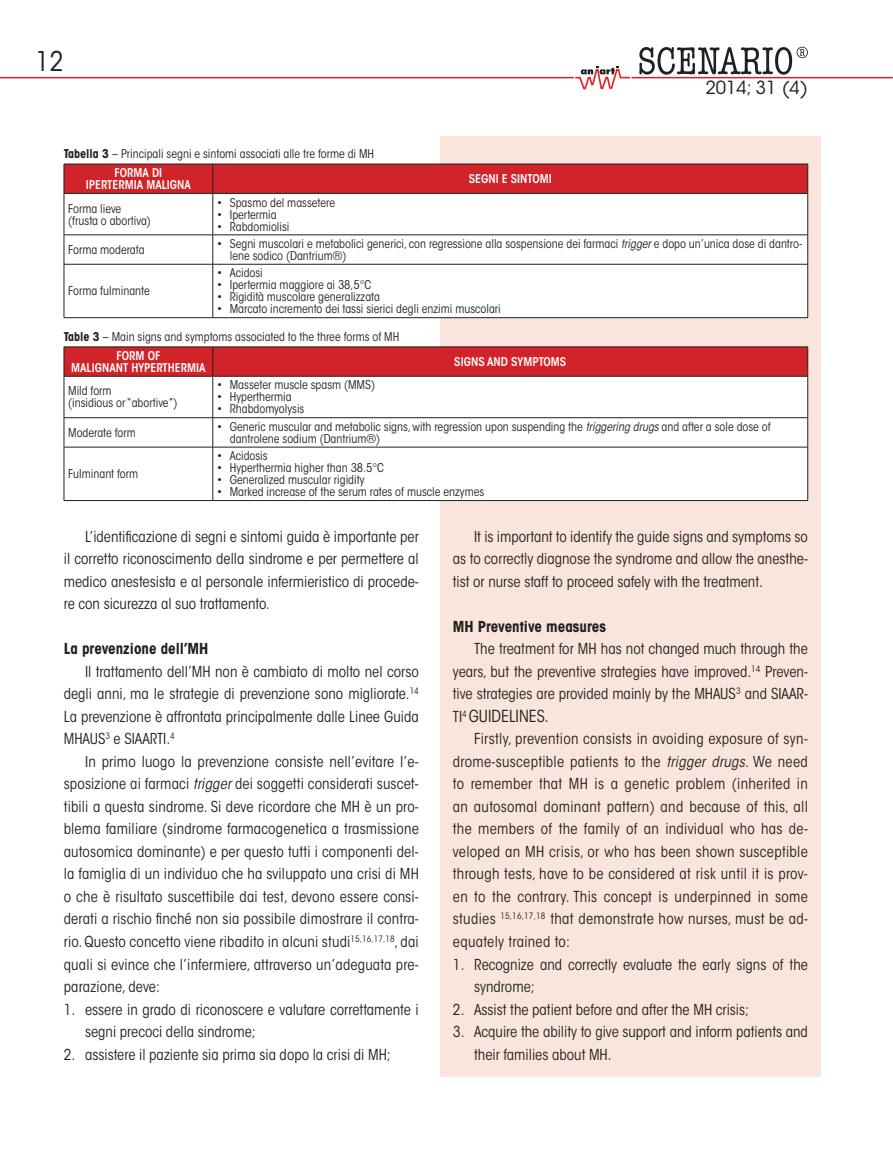
<style>
.page{position:relative;width:893px;height:1149px;background:#fff}
.page>*{position:absolute;margin:0;border:0;box-sizing:border-box;transform-origin:0 0}
.t1{font:condensed 27px "ITC Avant Garde Std";color:#231f20}
.t2{font:18px "ITC Avant Garde Std";color:#231f20}
.t3{font:condensed 16.5px "ITC Avant Garde Std";color:#231f20}
.t4{font:condensed 15px/22.5px "ITC Avant Garde Std";color:#231f20;text-align:justify}
.t5{font:700 condensed 15px "ITC Avant Garde Std";color:#231f20}
.t6{font:condensed 12px/12px "ITC Avant Garde Std";color:#231f20}
.t7{font:600 condensed 12px "ITC Avant Garde Std";color:#fff}
.s1{font-weight:700}
.s2{font-weight:600;color:#fff}
.s3{font-style:italic}
.s4{font-size:15px}
</style>
<div class="page">
<svg style="left:639px;top:47px;width:169px;height:28px"></svg>
<hr style="left:0;top:77px;width:893px;height:1px;background:#d1232a">
<svg style="left:577px;top:66px;width:51px;height:24px"></svg>
<div style="left:440px;top:136px;width:381px;height:940px;background:#f9e5dc"></div>
<svg style="left:65px;top:194px;width:742px;height:123px"></svg>
<svg style="left:64px;top:164px;width:744px;height:29px;background:#cc2229"></svg>
<hr style="left:64px;top:193px;width:149px;height:1px;background:#231f20">
<hr style="left:64px;top:193px;width:1px;height:41px;background:#231f20">
<hr style="left:213px;top:193px;width:595px;height:1px;background:#231f20">
<hr style="left:213px;top:193px;width:1px;height:41px;background:#231f20">
<hr style="left:807px;top:193px;width:1px;height:41px;background:#231f20">
<hr style="left:64px;top:234px;width:149px;height:1px;background:#231f20">
<svg style="left:64px;top:235px;width:1px;height:29px"></svg>
<hr style="left:213px;top:234px;width:595px;height:1px;background:#231f20">
<svg style="left:213px;top:235px;width:1px;height:29px"></svg>
<svg style="left:807px;top:235px;width:1px;height:29px"></svg>
<hr style="left:64px;top:264px;width:149px;height:1px;background:#231f20">
<hr style="left:64px;top:264px;width:1px;height:53px;background:#231f20">
<hr style="left:213px;top:264px;width:595px;height:1px;background:#231f20">
<hr style="left:213px;top:264px;width:1px;height:53px;background:#231f20">
<hr style="left:807px;top:264px;width:1px;height:53px;background:#231f20">
<hr style="left:64px;top:317px;width:149px;height:1px;background:#231f20">
<hr style="left:213px;top:317px;width:595px;height:1px;background:#231f20">
<svg style="left:65px;top:377px;width:742px;height:123px"></svg>
<hr style="left:64px;top:346px;width:149px;height:1px;background:#231f20">
<hr style="left:213px;top:346px;width:595px;height:1px;background:#231f20">
<svg style="left:64px;top:347px;width:744px;height:29px;background:#cc2229"></svg>
<hr style="left:64px;top:376px;width:149px;height:1px;background:#231f20">
<hr style="left:64px;top:376px;width:1px;height:41px;background:#231f20">
<hr style="left:213px;top:376px;width:595px;height:1px;background:#231f20">
<hr style="left:213px;top:376px;width:1px;height:41px;background:#231f20">
<hr style="left:807px;top:376px;width:1px;height:41px;background:#231f20">
<hr style="left:64px;top:417px;width:149px;height:1px;background:#231f20">
<svg style="left:64px;top:418px;width:1px;height:28px"></svg>
<hr style="left:213px;top:417px;width:595px;height:1px;background:#231f20">
<svg style="left:213px;top:418px;width:1px;height:28px"></svg>
<svg style="left:807px;top:418px;width:1px;height:28px"></svg>
<hr style="left:64px;top:446px;width:149px;height:1px;background:#231f20">
<hr style="left:64px;top:447px;width:1px;height:53px;background:#231f20">
<hr style="left:213px;top:446px;width:595px;height:1px;background:#231f20">
<hr style="left:213px;top:447px;width:1px;height:53px;background:#231f20">
<hr style="left:807px;top:447px;width:1px;height:53px;background:#231f20">
<hr style="left:64px;top:500px;width:149px;height:1px;background:#231f20">
<hr style="left:213px;top:500px;width:595px;height:1px;background:#231f20">
<h1 class="t1" style="left:36px;top:45px;width:30px">12</h1>
<p class="t6" style="left:114px;top:144px;width:261px;line-height:19.4px;text-indent:-51px"><span class="s1">Tabella 3</span> – Principali segni e sintomi associati alle tre forme di MH<br><span class="s2">FORMA DI</span></p>
<p class="t7" style="left:86px;top:177px;width:107px">IPERTERMIA MALIGNA</p>
<p class="t6" style="left:68px;top:202px;width:84px">Forma lieve (frusta o abortiva)</p>
<p class="t6" style="left:217px;top:196px;width:120px">• Spasmo del massetere</p>
<p class="t6" style="left:217px;top:208px;width:61px">• Ipertermia</p>
<p class="t6" style="left:217px;top:220px;width:74px">• Rabdomiolisi</p>
<p class="t7" style="left:469px;top:171px;width:84px">SEGNI E SINTOMI</p>
<p class="t2" style="left:705px;top:76px;width:104px">2014; 31 (4)</p>
<p class="t6" style="left:68px;top:244px;width:78px">Forma moderata</p>
<p class="t6" style="left:230px;top:238px;width:574px;text-indent:-13px">• Segni muscolari e metabolici generici, con regressione alla sospensione dei farmaci <span class="s3">trigger</span> e dopo un’unica dose di dantro&shy;lene sodico (Dantrium®)</p>
<p class="t6" style="left:68px;top:285px;width:83px">Forma fulminante</p>
<p class="t6" style="left:217px;top:267px;width:47px">• Acidosi</p>
<p class="t6" style="left:217px;top:279px;width:156px">• Ipertermia maggiore ai 38,5°C</p>
<p class="t6" style="left:217px;top:291px;width:164px">• Rigidità muscolare generalizzata</p>
<p class="t6" style="left:217px;top:303px;width:285px">• Marcato incremento dei tassi sierici degli enzimi muscolari</p>
<p class="t6" style="left:117px;top:326px;width:284px;line-height:19.4px;text-indent:-53px"><span class="s1">Table 3</span> – Main signs and symptoms associated to the three forms of MH<br><span class="s2">FORM OF</span></p>
<p class="t7" style="left:71px;top:360px;width:136px">MALIGNANT HYPERTHERMIA</p>
<p class="t7" style="left:454px;top:354px;width:113px">SIGNS AND SYMPTOMS</p>
<p class="t6" style="left:68px;top:385px;width:111px">Mild form<br>(insidious or “abortive”)</p>
<p class="t6" style="left:217px;top:379px;width:159px">• Masseter muscle spasm (MMS)</p>
<p class="t6" style="left:217px;top:391px;width:76px">• Hyperthermia</p>
<p class="t6" style="left:217px;top:403px;width:89px">• Rhabdomyolysis</p>
<p class="t6" style="left:68px;top:426px;width:69px">Moderate form</p>
<p class="t6" style="left:230px;top:420px;width:542px;text-indent:-13px">• Generic muscular and metabolic signs, with regression upon suspending the <span class="s3">triggering drugs</span> and after a sole dose of dantrolene sodium (Dantrium®)</p>
<p class="t6" style="left:68px;top:468px;width:72px">Fulminant form</p>
<p class="t6" style="left:217px;top:450px;width:52px">• Acidosis</p>
<p class="t6" style="left:217px;top:462px;width:168px">• Hyperthermia higher than 38.5°C</p>
<p class="t6" style="left:217px;top:474px;width:149px">• Generalized muscular rigidity</p>
<p class="t6" style="left:217px;top:486px;width:269px">• Marked increase of the serum rates of muscle enzymes</p>
<p class="t4" style="left:64px;top:525px;width:357px;text-indent:21px">L’identificazione di segni e sintomi guida è importante per il corretto riconoscimento della sindrome e per permettere al medico anestesista e al personale infermieristico di procede&shy;re con sicurezza al suo trattamento.</p>
<p class="t5" style="left:64px;top:639px;width:146px">La prevenzione dell’MH</p>
<p class="t4" style="left:64px;top:660px;width:357px;text-indent:21px">Il trattamento dell’MH non è cambiato di molto nel corso degli anni, ma le strategie di prevenzione sono migliorate.<sup>14<br></sup>La prevenzione è affrontata principalmente dalle Linee Guida MHAUS<sup>3</sup> e SIAARTI.<sup>4</sup></p>
<p class="t4" style="left:64px;top:750px;width:357px;text-indent:21px">In primo luogo la prevenzione consiste nell’evitare l’e&shy;sposizione ai farmaci <span class="s3">trigger</span> dei soggetti considerati suscet&shy;tibili a questa sindrome. Si deve ricordare che MH è un pro&shy;blema familiare (sindrome farmacogenetica a trasmissione autosomica dominante) e per questo tutti i componenti del&shy;la famiglia di un individuo che ha sviluppato una crisi di MH o che è risultato suscettibile dai test, devono essere consi&shy;derati a rischio finché non sia possibile dimostrare il contra&shy;rio. Questo concetto viene ribadito in alcuni studi<sup>15,16,17,18</sup>, dai quali si evince che l’infermiere, attraverso un’adeguata pre&shy;parazione, deve:</p>
<p class="t4" style="left:85px;top:997px;width:335px;text-indent:-21px">1. essere in grado di riconoscere e valutare correttamente i segni precoci della sindrome;</p>
<p class="t4" style="left:64px;top:1042px;width:328px">2. assistere il paziente sia prima sia dopo la crisi di MH;</p>
<p class="t4" style="left:453px;top:525px;width:357px;text-indent:21px">It is important to identify the guide signs and symptoms so as to correctly diagnose the syndrome and allow the anesthe&shy;tist or nurse staff to proceed safely with the treatment.</p>
<p class="t5" style="left:453px;top:616px;width:155px">MH Preventive measures</p>
<p class="t4" style="left:453px;top:637px;width:357px;text-indent:21px">The treatment for MH has not changed much through the years, but the preventive strategies have improved.<sup>14</sup> Preven&shy;tive strategies are provided mainly by the MHAUS<sup>3</sup> and SIAAR-</p>
<p class="t3" style="left:453px;top:705px;width:97px"><span class="s4">TI</span><sup>4</sup> GUIDELINES.</p>
<p class="t4" style="left:453px;top:727px;width:357px;text-indent:21px">Firstly, prevention consists in avoiding exposure of syn&shy;drome-susceptible patients to the <span class="s3">trigger drugs</span>. We need to remember that MH is a genetic problem (inherited in an autosomal dominant pattern) and because of this, all the members of the family of an individual who has de&shy;veloped an MH crisis, or who has been shown susceptible through tests, have to be considered at risk until it is prov&shy;en to the contrary. This concept is underpinned in some studies <sup>15,16,17,18</sup> that demonstrate how nurses, must be ad&shy;equately trained to:</p>
<p class="t4" style="left:474px;top:952px;width:335px;text-indent:-21px">1. Recognize and correctly evaluate the early signs of the syndrome;</p>
<p class="t4" style="left:453px;top:997px;width:298px">2. Assist the patient before and after the MH crisis;</p>
<p class="t4" style="left:474px;top:1020px;width:335px;text-indent:-21px">3. Acquire the ability to give support and inform patients and their families about MH.</p>
</div>
